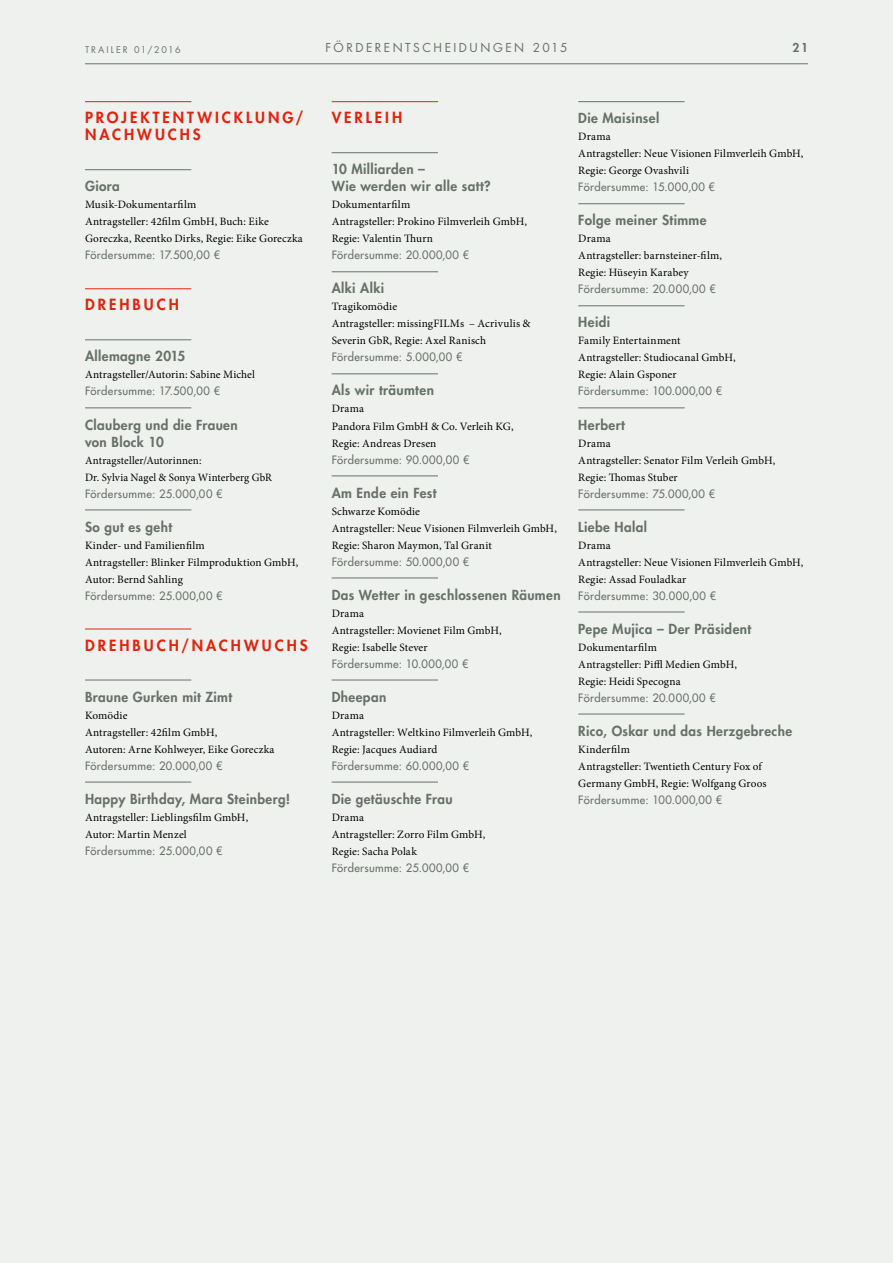
<style>
.page{position:relative;width:893px;height:1263px;background:#eff1ef}
.page>*{position:absolute;margin:0;border:0;box-sizing:border-box;transform-origin:0 0}
.t1{font:800 15px/17px "Futura Std";letter-spacing:.2em;color:#e4220a}
.t2{font:800 13.5px/17px "Futura Std";letter-spacing:.03em;color:#677168}
.t3{font:12px "Futura Std";letter-spacing:.205em;color:#677168}
.t4{font:800 12px "Futura Std";color:#677168}
.t5{font:11.25px/17px "Minion Pro";letter-spacing:.01em;color:#000}
.t6{font:500 11.25px "Futura Std";letter-spacing:.03em;color:#677168}
.t7{font:9px "Futura Std";letter-spacing:.215em;color:#677168}
</style>
<div class="page">
<hr style="left:85px;top:63px;width:723px;height:1px;background:#677168">
<hr style="left:85px;top:101px;width:106px;height:1px;background:#e4220a">
<hr style="left:85px;top:169px;width:106px;height:1px;background:#677168">
<hr style="left:85px;top:288px;width:106px;height:1px;background:#e4220a">
<hr style="left:85px;top:339px;width:106px;height:1px;background:#677168">
<hr style="left:85px;top:407px;width:106px;height:1px;background:#677168">
<hr style="left:85px;top:509px;width:106px;height:1px;background:#677168">
<hr style="left:85px;top:629px;width:106px;height:1px;background:#e4220a">
<hr style="left:85px;top:680px;width:106px;height:1px;background:#677168">
<hr style="left:85px;top:782px;width:106px;height:1px;background:#677168">
<hr style="left:332px;top:101px;width:106px;height:1px;background:#e4220a">
<hr style="left:332px;top:152px;width:106px;height:1px;background:#677168">
<hr style="left:332px;top:271px;width:106px;height:1px;background:#677168">
<hr style="left:332px;top:373px;width:106px;height:1px;background:#677168">
<hr style="left:332px;top:475px;width:106px;height:1px;background:#677168">
<hr style="left:332px;top:578px;width:106px;height:1px;background:#677168">
<hr style="left:332px;top:680px;width:106px;height:1px;background:#677168">
<hr style="left:332px;top:782px;width:106px;height:1px;background:#677168">
<hr style="left:578px;top:101px;width:107px;height:1px;background:#677168">
<hr style="left:578px;top:203px;width:107px;height:1px;background:#677168">
<hr style="left:578px;top:305px;width:107px;height:1px;background:#677168">
<hr style="left:578px;top:407px;width:107px;height:1px;background:#677168">
<hr style="left:578px;top:509px;width:107px;height:1px;background:#677168">
<hr style="left:578px;top:612px;width:107px;height:1px;background:#677168">
<hr style="left:578px;top:714px;width:107px;height:1px;background:#677168">
<p class="t7" style="left:85px;top:43px;width:97px">TRAILER 01/2016</p>
<p class="t3" style="left:325px;top:40px;width:244px">FÖRDERENTSCHEIDUNGEN 2015</p>
<p class="t4" style="left:792px;top:40px;width:17px">21</p>
<h1 class="t1" style="left:85px;top:109px;width:220px">PROJEKTENTWICKLUNG/<br>NACHWUCHS</h1>
<p class="t2" style="left:85px;top:178px;width:36px">Giora</p>
<p class="t5" style="left:85px;top:196px;width:219px">Musik-Dokumentarfilm<br>Antragsteller: 42film GmbH, Buch: Eike<br>Goreczka, Reentko Dirks, Regie: Eike Goreczka</p>
<p class="t6" style="left:85px;top:248px;width:137px">Fördersumme: 17.500,00 €</p>
<h1 class="t1" style="left:85px;top:296px;width:95px">DREHBUCH</h1>
<p class="t2" style="left:85px;top:348px;width:102px">Allemagne 2015</p>
<p class="t5" style="left:85px;top:366px;width:171px">Antragsteller/Autorin: Sabine Michel</p>
<p class="t6" style="left:85px;top:384px;width:137px">Fördersumme: 17.500,00 €</p>
<p class="t2" style="left:85px;top:416px;width:154px">Clauberg und die Frauen von Block 10</p>
<p class="t5" style="left:85px;top:451px;width:188px">Antragsteller/Autorinnen:<br>Dr. Sylvia Nagel &amp; Sonya Winterberg GbR</p>
<p class="t6" style="left:85px;top:486px;width:139px">Fördersumme: 25.000,00 €</p>
<p class="t2" style="left:85px;top:518px;width:88px">So gut es geht</p>
<p class="t5" style="left:85px;top:536px;width:215px">Kinder- und Familienfilm<br>Antragsteller: Blinker Filmproduktion GmbH,<br>Autor: Bernd Sahling</p>
<p class="t6" style="left:85px;top:588px;width:139px">Fördersumme: 25.000,00 €</p>
<h1 class="t1" style="left:85px;top:637px;width:224px">DREHBUCH/NACHWUCHS</h1>
<p class="t2" style="left:85px;top:688px;width:149px">Braune Gurken mit Zimt</p>
<p class="t5" style="left:85px;top:707px;width:191px">Komödie<br>Antragsteller: 42film GmbH,<br>Autoren: Arne Kohlweyer, Eike Goreczka</p>
<p class="t6" style="left:85px;top:758px;width:139px">Fördersumme: 20.000,00 €</p>
<p class="t2" style="left:85px;top:790px;width:207px">Happy Birthday, Mara Steinberg!</p>
<p class="t5" style="left:85px;top:809px;width:165px">Antragsteller: Lieblingsfilm GmbH,<br>Autor: Martin Menzel</p>
<p class="t6" style="left:85px;top:843px;width:139px">Fördersumme: 25.000,00 €</p>
<h1 class="t1" style="left:332px;top:109px;width:72px">VERLEIH</h1>
<p class="t2" style="left:332px;top:161px;width:160px">10 Milliarden –<br>Wie werden wir alle satt?</p>
<p class="t5" style="left:332px;top:196px;width:197px">Dokumentarfilm<br>Antragsteller: Prokino Filmverleih GmbH,<br>Regie: Valentin Thurn</p>
<p class="t6" style="left:332px;top:248px;width:139px">Fördersumme: 20.000,00 €</p>
<p class="t2" style="left:332px;top:280px;width:54px">Alki Alki</p>
<p class="t5" style="left:332px;top:298px;width:200px">Tragikomödie<br>Antragsteller: missingFILMs – Acrivulis &amp;<br>Severin GbR, Regie: Axel Ranisch</p>
<p class="t6" style="left:332px;top:350px;width:133px">Fördersumme: 5.000,00 €</p>
<p class="t2" style="left:332px;top:382px;width:104px">Als wir träumten</p>
<p class="t5" style="left:332px;top:400px;width:183px">Drama<br>Pandora Film GmbH &amp; Co. Verleih KG,<br>Regie: Andreas Dresen</p>
<p class="t6" style="left:332px;top:452px;width:139px">Fördersumme: 90.000,00 €</p>
<p class="t2" style="left:332px;top:484px;width:106px">Am Ende ein Fest</p>
<p class="t5" style="left:332px;top:502px;width:227px">Schwarze Komödie<br>Antragsteller: Neue Visionen Filmverleih GmbH,<br>Regie: Sharon Maymon, Tal Granit</p>
<p class="t6" style="left:332px;top:554px;width:139px">Fördersumme: 50.000,00 €</p>
<p class="t2" style="left:332px;top:586px;width:230px">Das Wetter in geschlossenen Räumen</p>
<p class="t5" style="left:332px;top:605px;width:172px">Drama<br>Antragsteller: Movienet Film GmbH,<br>Regie: Isabelle Stever</p>
<p class="t6" style="left:332px;top:656px;width:139px">Fördersumme: 10.000,00 €</p>
<p class="t2" style="left:332px;top:688px;width:56px">Dheepan</p>
<p class="t5" style="left:332px;top:707px;width:202px">Drama<br>Antragsteller: Weltkino Filmverleih GmbH,<br>Regie: Jacques Audiard</p>
<p class="t6" style="left:332px;top:758px;width:139px">Fördersumme: 60.000,00 €</p>
<p class="t2" style="left:332px;top:790px;width:123px">Die getäuschte Frau</p>
<p class="t5" style="left:332px;top:809px;width:155px">Drama<br>Antragsteller: Zorro Film GmbH,<br>Regie: Sacha Polak</p>
<p class="t6" style="left:332px;top:860px;width:139px">Fördersumme: 25.000,00 €</p>
<p class="t2" style="left:578px;top:110px;width:82px">Die Maisinsel</p>
<p class="t5" style="left:578px;top:128px;width:227px">Drama<br>Antragsteller: Neue Visionen Filmverleih GmbH,<br>Regie: George Ovashvili</p>
<p class="t6" style="left:578px;top:180px;width:138px">Fördersumme: 15.000,00 €</p>
<p class="t2" style="left:578px;top:212px;width:130px">Folge meiner Stimme</p>
<p class="t5" style="left:578px;top:230px;width:145px">Drama<br>Antragsteller: barnsteiner-film,<br>Regie: Hüseyin Karabey</p>
<p class="t6" style="left:578px;top:282px;width:139px">Fördersumme: 20.000,00 €</p>
<p class="t2" style="left:578px;top:314px;width:33px">Heidi</p>
<p class="t5" style="left:578px;top:332px;width:159px">Family Entertainment<br>Antragsteller: Studiocanal GmbH,<br>Regie: Alain Gsponer</p>
<p class="t6" style="left:578px;top:384px;width:146px">Fördersumme: 100.000,00 €</p>
<p class="t2" style="left:578px;top:416px;width:48px">Herbert</p>
<p class="t5" style="left:578px;top:434px;width:198px">Drama<br>Antragsteller: Senator Film Verleih GmbH,<br>Regie: Thomas Stuber</p>
<p class="t6" style="left:578px;top:486px;width:139px">Fördersumme: 75.000,00 €</p>
<p class="t2" style="left:578px;top:518px;width:70px">Liebe Halal</p>
<p class="t5" style="left:578px;top:536px;width:227px">Drama<br>Antragsteller: Neue Visionen Filmverleih GmbH,<br>Regie: Assad Fouladkar</p>
<p class="t6" style="left:578px;top:588px;width:139px">Fördersumme: 30.000,00 €</p>
<p class="t2" style="left:578px;top:620px;width:174px">Pepe Mujica – Der Präsident</p>
<p class="t5" style="left:578px;top:639px;width:160px">Dokumentarfilm<br>Antragsteller: Piffl Medien GmbH,<br>Regie: Heidi Specogna</p>
<p class="t6" style="left:578px;top:690px;width:139px">Fördersumme: 20.000,00 €</p>
<p class="t2" style="left:578px;top:722px;width:215px">Rico, Oskar und das Herzgebreche</p>
<p class="t5" style="left:578px;top:741px;width:190px">Kinderfilm<br>Antragsteller: Twentieth Century Fox of<br>Germany GmbH, Regie: Wolfgang Groos</p>
<p class="t6" style="left:578px;top:792px;width:146px">Fördersumme: 100.000,00 €</p>
</div>
